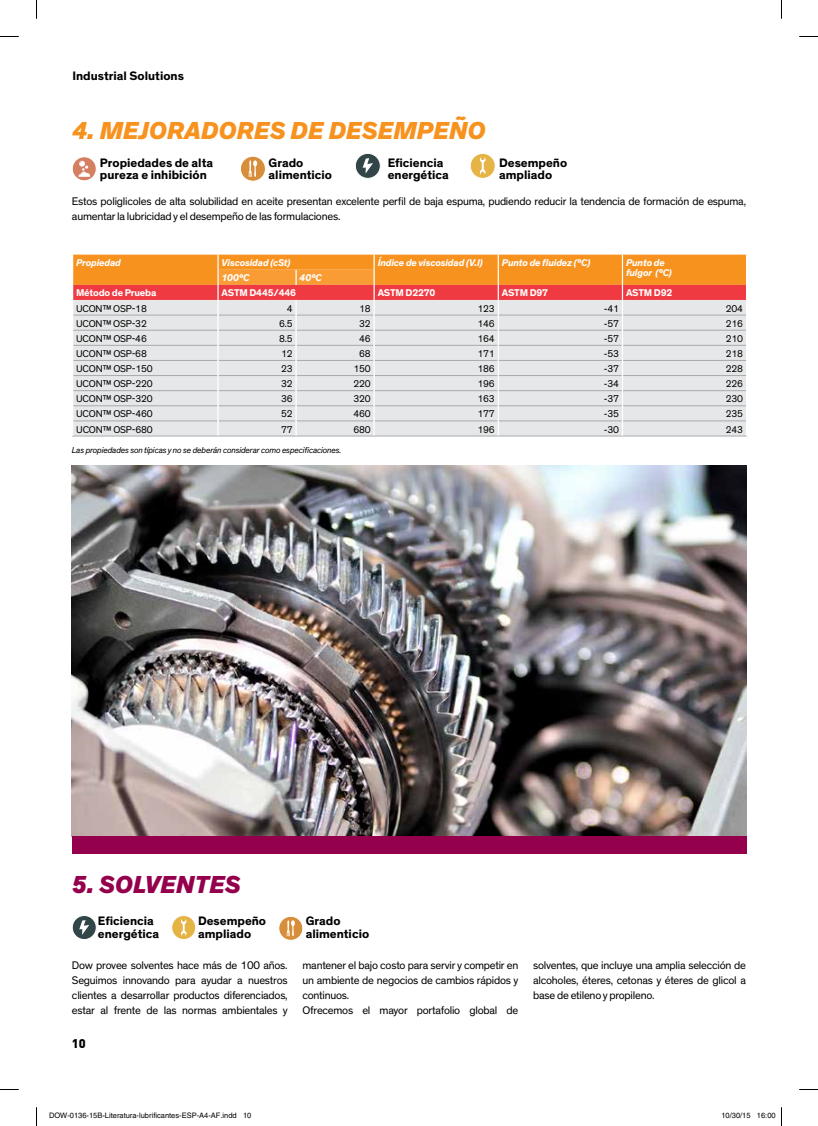
<style>
.page{position:relative;width:818px;height:1126px;background:#fff}
.page>*{position:absolute;margin:0;border:0;box-sizing:border-box;transform-origin:0 0}
.t1{font:italic 800 25px "Dow Corporate";color:#f7921e}
.t2{font:italic 800 25px "Dow Corporate";color:#95004d}
.t3{font:700 12.5px/12.5px "Dow Corporate";color:#000}
.t4{font:900 12.5px "DIN";color:#000}
.t5{font:11.25px/15px "Dow Corporate";letter-spacing:-.02em;color:#000}
.t6{font:10px "Dow Corporate";letter-spacing:-.02em;color:#000}
.t7{font:italic 700 10px/10px "Dow Corporate";letter-spacing:-.02em;color:#fff}
.t8{font:700 10px "Dow Corporate";letter-spacing:-.02em;color:#fff}
.t9{font:italic 8.75px "Dow Corporate";letter-spacing:-.02em;color:#000}
.t10{font:7.5px "Helvetica";color:#000}
</style>
<div class="page">
<hr style="left:72px;top:435px;width:146px;height:1px;background:#a7a9ac">
<hr style="left:218px;top:435px;width:78px;height:1px;background:#a7a9ac">
<hr style="left:296px;top:435px;width:78px;height:1px;background:#a7a9ac">
<hr style="left:374px;top:435px;width:124px;height:1px;background:#a7a9ac">
<hr style="left:498px;top:435px;width:124px;height:1px;background:#a7a9ac">
<hr style="left:622px;top:435px;width:124px;height:1px;background:#a7a9ac">
<svg style="left:72px;top:254px;width:674px;height:181px;background:#e7c8b7"></svg>
<img style="left:72px;top:465px;width:673px;height:370px">
<div style="left:72px;top:835px;width:673px;height:18px;background:#95004d"></div>
<div style="left:72px;top:157px;width:24px;height:24px;background:#d57e61;border-radius:50%"></div>
<div style="left:72px;top:156px;width:24px;height:25px;border:1px solid #fff;border-radius:50%"></div>
<svg style="left:78px;top:161px;width:12px;height:16px"></svg>
<div style="left:278px;top:916px;width:24px;height:24px;background:#d88d3a;border-radius:50%"></div>
<div style="left:278px;top:915px;width:25px;height:25px;border:1px solid #fff;border-radius:50%"></div>
<svg style="left:286px;top:920px;width:9px;height:16px"></svg>
<div style="left:72px;top:915px;width:24px;height:24px;background:#324548;border-radius:50%"></div>
<div style="left:72px;top:915px;width:24px;height:24px;border:1px solid #fff;border-radius:50%"></div>
<svg style="left:79px;top:920px;width:10px;height:14px"></svg>
<div style="left:172px;top:915px;width:23px;height:24px;background:#e6b345;border-radius:50%"></div>
<div style="left:171px;top:915px;width:25px;height:24px;border:1px solid #fff;border-radius:50%"></div>
<svg style="left:181px;top:919px;width:5px;height:16px"></svg>
<div style="left:355px;top:153px;width:25px;height:25px;background:#324548;border-radius:50%"></div>
<div style="left:355px;top:153px;width:25px;height:26px;border:1px solid #fff;border-radius:50%"></div>
<svg style="left:362px;top:158px;width:11px;height:15px"></svg>
<div style="left:470px;top:153px;width:25px;height:25px;background:#e6b345;border-radius:50%"></div>
<div style="left:469px;top:153px;width:26px;height:26px;border:1px solid #fff;border-radius:50%"></div>
<svg style="left:479px;top:157px;width:6px;height:17px"></svg>
<div style="left:240px;top:156px;width:25px;height:25px;background:#d88d3a;border-radius:50%"></div>
<div style="left:240px;top:156px;width:25px;height:25px;border:1px solid #fff;border-radius:50%"></div>
<svg style="left:248px;top:160px;width:9px;height:17px"></svg>
<svg style="left:0;top:36px;width:19px;height:1px"></svg>
<svg style="left:799px;top:36px;width:18px;height:1px"></svg>
<svg style="left:0;top:1089px;width:19px;height:1px"></svg>
<svg style="left:799px;top:1089px;width:18px;height:1px"></svg>
<svg style="left:36px;top:0;width:1px;height:19px"></svg>
<svg style="left:36px;top:1107px;width:1px;height:18px"></svg>
<p class="t3" style="left:72px;top:70px;width:113px">Industrial Solutions</p>
<h1 class="t1" style="left:73px;top:115px;width:414px">4. MEJORADORES DE DESEMPEÑO</h1>
<p class="t3" style="left:100px;top:156px;width:115px">Propiedades de alta pureza e inhibición</p>
<p class="t3" style="left:268px;top:156px;width:65px">Grado alimenticio</p>
<p class="t3" style="left:387px;top:156px;width:63px">Eficiencia energética</p>
<p class="t3" style="left:499px;top:156px;width:70px">Desempeño ampliado</p>
<p class="t5" style="left:72px;top:194px;width:675px">Estos poliglicoles de alta solubilidad en aceite presentan excelente perfil de baja espuma, pudiendo reducir la tendencia de formación de espuma, aumentar la lubricidad y el desempeño de las formulaciones.</p>
<p class="t7" style="left:76px;top:258px;width:46px">Propiedad</p>
<p class="t7" style="left:221px;top:258px;width:71px">Viscosidad (cSt)</p>
<p class="t7" style="left:377px;top:258px;width:107px">Índice de viscosidad (V.I)</p>
<p class="t7" style="left:501px;top:258px;width:90px">Punto de fluidez (°C)</p>
<p class="t7" style="left:625px;top:258px;width:47px">Punto de fulgor (°C)</p>
<p class="t7" style="left:221px;top:273px;width:29px">100°C</p>
<p class="t7" style="left:299px;top:273px;width:24px">40°C</p>
<p class="t8" style="left:76px;top:287px;width:82px">Método de Prueba</p>
<p class="t8" style="left:221px;top:287px;width:76px">ASTM D445/446</p>
<p class="t8" style="left:377px;top:287px;width:59px">ASTM D2270</p>
<p class="t8" style="left:501px;top:287px;width:48px">ASTM D97</p>
<p class="t8" style="left:625px;top:287px;width:48px">ASTM D92</p>
<p class="t6" style="left:76px;top:302px;width:72px">UCON™ OSP-18</p>
<p class="t6" style="left:286px;top:302px;width:7px">4</p>
<p class="t6" style="left:359px;top:302px;width:13px">18</p>
<p class="t6" style="left:477px;top:302px;width:19px">123</p>
<p class="t6" style="left:603px;top:302px;width:17px">-41</p>
<p class="t6" style="left:725px;top:302px;width:19px">204</p>
<p class="t6" style="left:76px;top:317px;width:72px">UCON™ OSP-32</p>
<p class="t6" style="left:279px;top:317px;width:15px">6.5</p>
<p class="t6" style="left:359px;top:317px;width:13px">32</p>
<p class="t6" style="left:477px;top:317px;width:19px">146</p>
<p class="t6" style="left:603px;top:317px;width:17px">-57</p>
<p class="t6" style="left:725px;top:317px;width:19px">216</p>
<p class="t6" style="left:76px;top:332px;width:72px">UCON™ OSP-46</p>
<p class="t6" style="left:279px;top:332px;width:15px">8.5</p>
<p class="t6" style="left:359px;top:332px;width:13px">46</p>
<p class="t6" style="left:477px;top:332px;width:19px">164</p>
<p class="t6" style="left:603px;top:332px;width:17px">-57</p>
<p class="t6" style="left:725px;top:332px;width:19px">210</p>
<p class="t6" style="left:76px;top:348px;width:72px">UCON™ OSP-68</p>
<p class="t6" style="left:281px;top:348px;width:13px">12</p>
<p class="t6" style="left:359px;top:348px;width:13px">68</p>
<p class="t6" style="left:477px;top:348px;width:19px">171</p>
<p class="t6" style="left:603px;top:348px;width:17px">-53</p>
<p class="t6" style="left:725px;top:348px;width:19px">218</p>
<p class="t6" style="left:76px;top:363px;width:78px">UCON™ OSP-150</p>
<p class="t6" style="left:281px;top:363px;width:13px">23</p>
<p class="t6" style="left:353px;top:363px;width:19px">150</p>
<p class="t6" style="left:477px;top:363px;width:19px">186</p>
<p class="t6" style="left:603px;top:363px;width:17px">-37</p>
<p class="t6" style="left:725px;top:363px;width:19px">228</p>
<p class="t6" style="left:76px;top:378px;width:78px">UCON™ OSP-220</p>
<p class="t6" style="left:281px;top:378px;width:13px">32</p>
<p class="t6" style="left:353px;top:378px;width:19px">220</p>
<p class="t6" style="left:477px;top:378px;width:19px">196</p>
<p class="t6" style="left:603px;top:378px;width:17px">-34</p>
<p class="t6" style="left:725px;top:378px;width:19px">226</p>
<p class="t6" style="left:76px;top:393px;width:78px">UCON™ OSP-320</p>
<p class="t6" style="left:281px;top:393px;width:13px">36</p>
<p class="t6" style="left:353px;top:393px;width:19px">320</p>
<p class="t6" style="left:477px;top:393px;width:19px">163</p>
<p class="t6" style="left:603px;top:393px;width:17px">-37</p>
<p class="t6" style="left:725px;top:393px;width:19px">230</p>
<p class="t6" style="left:76px;top:408px;width:78px">UCON™ OSP-460</p>
<p class="t6" style="left:281px;top:408px;width:13px">52</p>
<p class="t6" style="left:353px;top:408px;width:19px">460</p>
<p class="t6" style="left:477px;top:408px;width:19px">177</p>
<p class="t6" style="left:603px;top:408px;width:17px">-35</p>
<p class="t6" style="left:725px;top:408px;width:19px">235</p>
<p class="t6" style="left:76px;top:423px;width:78px">UCON™ OSP-680</p>
<p class="t6" style="left:281px;top:423px;width:13px">77</p>
<p class="t6" style="left:353px;top:423px;width:19px">680</p>
<p class="t6" style="left:477px;top:423px;width:19px">196</p>
<p class="t6" style="left:603px;top:423px;width:17px">-30</p>
<p class="t6" style="left:725px;top:423px;width:19px">243</p>
<p class="t9" style="left:72px;top:444px;width:271px">Las propiedades son típicas y no se deberán considerar como especificaciones.</p>
<h1 class="t2" style="left:72px;top:868px;width:170px">5. SOLVENTES</h1>
<p class="t3" style="left:98px;top:914px;width:63px">Eficiencia energética</p>
<p class="t3" style="left:198px;top:914px;width:70px">Desempeño ampliado</p>
<p class="t3" style="left:305px;top:914px;width:65px">Grado alimenticio</p>
<p class="t5" style="left:72px;top:958px;width:217px;text-align:justify">Dow provee solventes hace más de 100 años.<br>Seguimos innovando para ayudar a nuestros clientes a desarrollar productos diferenciados, estar al frente de las normas ambientales y</p>
<p class="t5" style="left:302px;top:958px;width:217px">mantener el bajo costo para servir y competir en un ambiente de negocios de cambios rápidos y continuos.<br>Ofrecemos el mayor portafolio global de</p>
<p class="t5" style="left:533px;top:958px;width:214px;text-align:justify">solventes, que incluye una amplia selección de alcoholes, éteres, cetonas y éteres de glicol a base de etileno y propileno.</p>
<p class="t4" style="left:72px;top:1035px;width:15px">10</p>
<p class="t10" style="left:49px;top:1111px;width:204px">DOW-0136-15B-Literatura-lubrificantes-ESP-A4-AF.indd 10</p>
<p class="t10" style="left:721px;top:1111px;width:56px">10/30/15 16:00</p>
</div>
